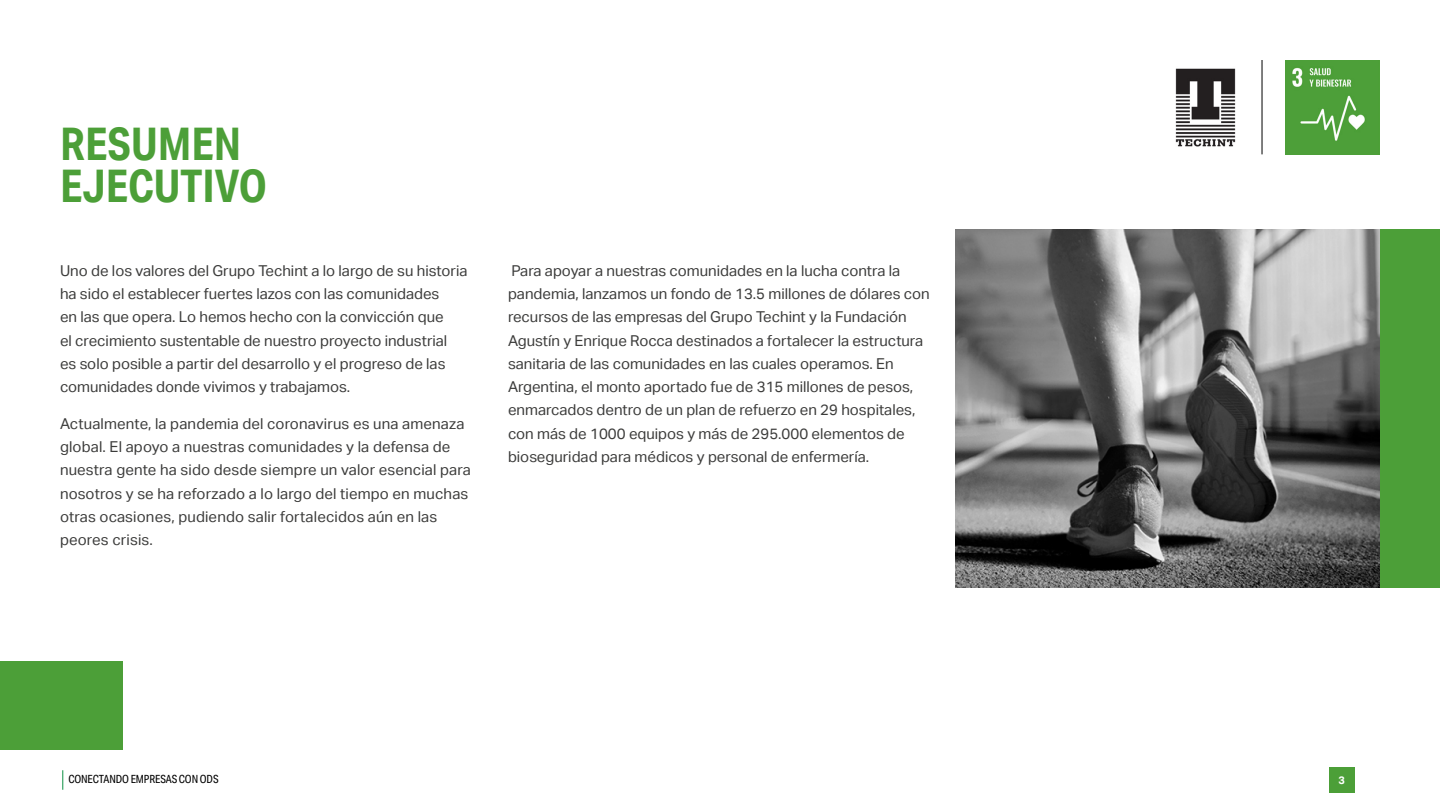
<style>
.page{position:relative;width:1440px;height:810px;background:#fff}
.page>*{position:absolute;margin:0;border:0;box-sizing:border-box;transform-origin:0 0}
.t1{font:700 45px/42.8px "Aktiv Grotesk Cd";color:#4c9f38}
.t2{font:15px/23.2px "Aktiv Grotesk";color:#3c3c3b}
.t3{font:11.25px "Aktiv Grotesk Cd";letter-spacing:-.01em;color:#000}
.t4{font:700 10.88px "Aktiv Grotesk";color:#fff}
</style>
<div class="page">
<svg style="left:62px;top:770px;width:1px;height:20px"></svg>
<div style="left:1329px;top:767px;width:25px;height:26px;background:#4c9f38"></div>
<img style="left:1285px;top:60px;width:95px;height:95px">
<hr style="left:1262px;top:60px;width:1px;height:94px;background:#000">
<img style="left:1175px;top:68px;width:61px;height:79px">
<img style="left:956px;top:229px;width:424px;height:359px">
<div style="left:1380px;top:229px;width:60px;height:359px;background:#4c9f38"></div>
<div style="left:0;top:661px;width:123px;height:89px;background:#4c9f38"></div>
<p class="t1" style="left:60px;top:122px;width:209px">RESUMEN<br>EJECUTIVO</p>
<p class="t2" style="left:60px;top:259px;width:409px">Uno de los valores del Grupo Techint a lo largo de su historia ha sido el establecer fuertes lazos con las comunidades<br>en las que opera. Lo hemos hecho con la convicción que<br>el crecimiento sustentable de nuestro proyecto industrial<br>es solo posible a partir del desarrollo y el progreso de las comunidades donde vivimos y trabajamos.</p>
<p class="t2" style="left:60px;top:412px;width:412px">Actualmente, la pandemia del coronavirus es una amenaza global. El apoyo a nuestras comunidades y la defensa de nuestra gente ha sido desde siempre un valor esencial para nosotros y se ha reforzado a lo largo del tiempo en muchas otras ocasiones, pudiendo salir fortalecidos aún en las peores crisis.</p>
<p class="t2" style="left:508px;top:259px;width:423px">Para apoyar a nuestras comunidades en la lucha contra la pandemia, lanzamos un fondo de 13.5 millones de dólares con recursos de las empresas del Grupo Techint y la Fundación Agustín y Enrique Rocca destinados a fortalecer la estructura sanitaria de las comunidades en las cuales operamos. En Argentina, el monto aportado fue de 315 millones de pesos, enmarcados dentro de un plan de refuerzo en 29 hospitales, con más de 1000 equipos y más de 295.000 elementos de bioseguridad para médicos y personal de enfermería.</p>
<p class="t3" style="left:68px;top:773px;width:152px">CONECTANDO EMPRESAS CON ODS</p>
<p class="t4" style="left:1338px;top:774px;width:8px">3</p>
</div>
